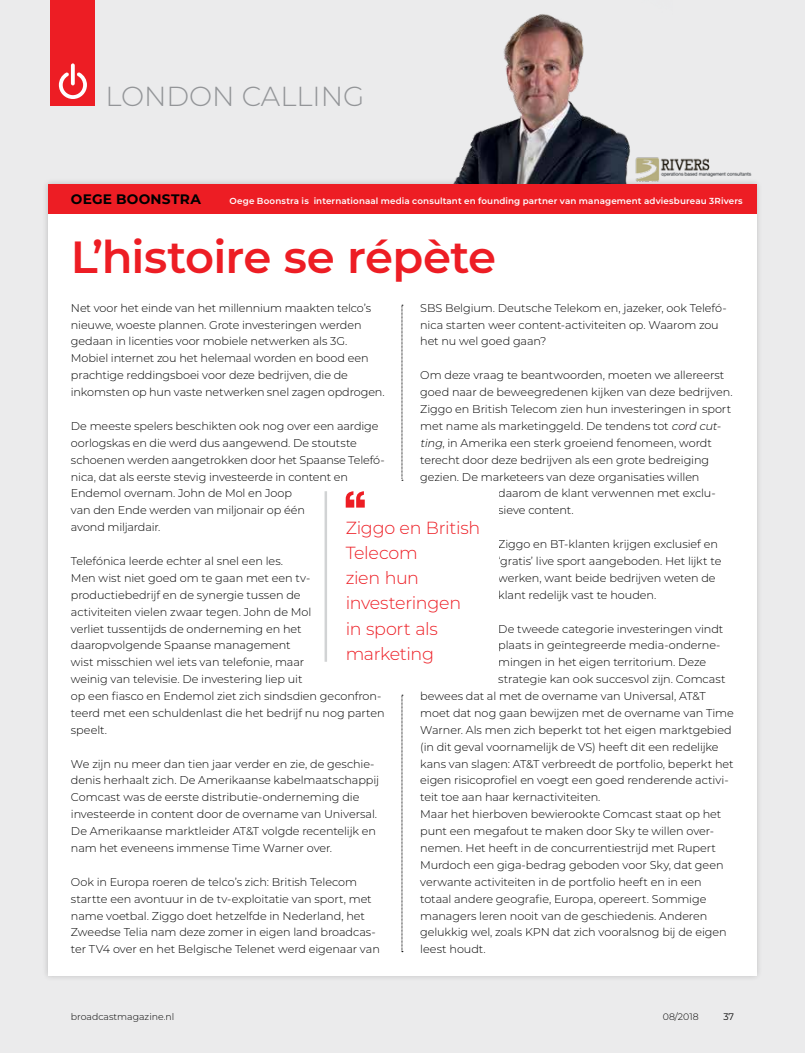
<style>
.page{position:relative;width:805px;height:1053px;background:#fff}
.page>*{position:absolute;margin:0;border:0;box-sizing:border-box;transform-origin:0 0}
.t1{font:600 45px "Montserrat";letter-spacing:-.015em;color:#ed1d24}
.t2{font:300 27.5px "Montserrat";color:#939598}
.t3{font:300 17.5px/25px "Montserrat";letter-spacing:-.015em;color:#ed1d24}
.t4{font:700 13.75px "Montserrat";letter-spacing:.015em;color:#000}
.t5{font:300 11.25px/16.9px "Montserrat";letter-spacing:-.01em;color:#000}
.t6{font:300 9.38px "Montserrat";color:#000}
.t7{font:9.38px "Montserrat";color:#000}
.t8{font:600 8.75px "Montserrat";letter-spacing:.015em;color:#fff}
.s1{font-style:italic}
</style>
<div class="page">
<div style="left:0;top:0;width:804px;height:1052px;background:#ebebec"></div>
<div style="left:42px;top:178px;width:720px;height:804px;background:#000;opacity:.2"></div>
<div style="left:48px;top:184px;width:708px;height:791px;background:#fff"></div>
<img style="left:672px;top:158px;width:85px;height:26px">
<svg style="left:401px;top:305px;width:2px;height:176px"></svg>
<svg style="left:401px;top:694px;width:2px;height:258px"></svg>
<img style="left:353px;top:14px;width:319px;height:170px">
<div style="left:51px;top:0;width:44px;height:106px;background:#ed1d24"></div>
<svg style="left:71px;top:63px;width:4px;height:22px"></svg>
<svg style="left:59px;top:72px;width:28px;height:27px"></svg>
<div style="left:48px;top:184px;width:708px;height:29px;background:#ed1d24"></div>
<hr style="left:324px;top:491px;width:3px;height:170px;background:#d1d3d4">
<svg style="left:345px;top:491px;width:19px;height:16px"></svg>
<h2 class="t2" style="left:105px;top:77px;width:260px">LONDON CALLING</h2>
<p class="t4" style="left:71px;top:189px;width:131px">OEGE BOONSTRA</p>
<p class="t8" style="left:229px;top:195px;width:514px">Oege Boonstra is internationaal media consultant en founding partner van management adviesbureau 3Rivers</p>
<h1 class="t1" style="left:71px;top:225px;width:426px">L’histoire se répète</h1>
<p class="t5" style="left:71px;top:299px;width:315px">Net voor het einde van het millennium maakten telco’s nieuwe, woeste plannen. Grote investeringen werden gedaan in licenties voor mobiele netwerken als 3G.<br>Mobiel internet zou het helemaal worden en bood een prachtige reddingsboei voor deze bedrijven, die de inkomsten op hun vaste netwerken snel zagen opdrogen.</p>
<p class="t5" style="left:71px;top:417px;width:315px">De meeste spelers beschikten ook nog over een aardige oorlogskas en die werd dus aangewend. De stoutste schoenen werden aangetrokken door het Spaanse Telefó&shy;nica, dat als eerste stevig investeerde in content en Endemol overnam. John de Mol en Joop<br>van den Ende werden van miljonair op één<br>avond miljardair.</p>
<p class="t5" style="left:71px;top:552px;width:315px">Telefónica leerde echter al snel een les.<br>Men wist niet goed om te gaan met een tv&shy;productiebedrijf en de synergie tussen de<br>activiteiten vielen zwaar tegen. John de Mol<br>verliet tussentijds de onderneming en het daaropvolgende Spaanse management<br>wist misschien wel iets van telefonie, maar<br>weinig van televisie. De investering liep uit<br>op een fiasco en Endemol ziet zich sindsdien geconfron&shy;teerd met een schuldenlast die het bedrijf nu nog parten speelt.</p>
<p class="t5" style="left:71px;top:754px;width:310px">We zijn nu meer dan tien jaar verder en zie, de geschie&shy;denis herhaalt zich. De Amerikaanse kabelmaatschappij Comcast was de eerste distributie-onderneming die investeerde in content door de overname van Universal.<br>De Amerikaanse marktleider AT&amp;T volgde recentelijk en nam het eveneens immense Time Warner over.</p>
<p class="t5" style="left:71px;top:872px;width:310px">Ook in Europa roeren de telco’s zich: British Telecom startte een avontuur in de tv-exploitatie van sport, met name voetbal. Ziggo doet hetzelfde in Nederland, het Zweedse Telia nam deze zomer in eigen land broadcas&shy;ter TV4 over en het Belgische Telenet werd eigenaar van</p>
<p class="t5" style="left:420px;top:299px;width:308px">SBS Belgium. Deutsche Telekom en, jazeker, ook Telefó&shy;nica starten weer content-activiteiten op. Waarom zou het nu wel goed gaan?</p>
<p class="t5" style="left:420px;top:366px;width:305px">Om deze vraag te beantwoorden, moeten we allereerst</p>
<p class="t5" style="left:420px;top:383px;width:314px">goed naar de beweegredenen kijken van deze bedrijven.</p>
<p class="t5" style="left:420px;top:400px;width:312px">Ziggo en British Telecom zien hun investeringen in sport</p>
<p class="t5" style="left:420px;top:417px;width:304px">met name als marketinggeld. De tendens tot <span class="s1">cord cut-</span></p>
<p class="t5" style="left:420px;top:434px;width:293px"><span class="s1">ting</span>, in Amerika een sterk groeiend fenomeen, wordt</p>
<p class="t5" style="left:420px;top:451px;width:290px">terecht door deze bedrijven als een grote bedreiging</p>
<p class="t5" style="left:420px;top:467px;width:281px">gezien. De marketeers van deze organisaties willen</p>
<p class="t5" style="left:498px;top:484px;width:219px">daarom de klant verwennen met exclu-</p>
<p class="t5" style="left:498px;top:501px;width:77px">sieve content.</p>
<p class="t5" style="left:498px;top:535px;width:224px">Ziggo en BT-klanten krijgen exclusief en ‘gratis’ live sport aangeboden. Het lijkt te werken, want beide bedrijven weten de klant redelijk vast te houden.</p>
<p class="t5" style="left:498px;top:619px;width:226px">De tweede categorie investeringen vindt</p>
<p class="t5" style="left:498px;top:636px;width:224px">plaats in geïntegreerde media-onderne-</p>
<p class="t5" style="left:498px;top:653px;width:209px">mingen in het eigen territorium. Deze</p>
<p class="t5" style="left:498px;top:670px;width:229px">strategie kan ook succesvol zijn. Comcast</p>
<p class="t5" style="left:420px;top:687px;width:287px">bewees dat al met de overname van Universal, AT&amp;T</p>
<p class="t5" style="left:420px;top:704px;width:315px">moet dat nog gaan bewijzen met de overname van Time</p>
<p class="t5" style="left:420px;top:721px;width:313px">Warner. Als men zich beperkt tot het eigen marktgebied</p>
<p class="t5" style="left:420px;top:737px;width:300px">(in dit geval voornamelijk de VS) heeft dit een redelijke</p>
<p class="t5" style="left:420px;top:754px;width:315px">kans van slagen: AT&amp;T verbreedt de portfolio, beperkt het</p>
<p class="t5" style="left:420px;top:771px;width:310px">eigen risicoprofiel en voegt een goed renderende activi-</p>
<p class="t5" style="left:420px;top:788px;width:182px">teit toe aan haar kernactiviteiten.</p>
<p class="t5" style="left:420px;top:805px;width:302px">Maar het hierboven bewierookte Comcast staat op het</p>
<p class="t5" style="left:420px;top:822px;width:294px">punt een megafout te maken door Sky te willen over-</p>
<p class="t5" style="left:420px;top:839px;width:297px">nemen. Het heeft in de concurrentiestrijd met Rupert</p>
<p class="t5" style="left:420px;top:856px;width:305px">Murdoch een giga-bedrag geboden voor Sky, dat geen</p>
<p class="t5" style="left:420px;top:872px;width:283px">verwante activiteiten in de portfolio heeft en in een</p>
<p class="t5" style="left:420px;top:889px;width:288px">totaal andere geografie, Europa, opereert. Sommige</p>
<p class="t5" style="left:420px;top:906px;width:288px">managers leren nooit van de geschiedenis. Anderen</p>
<p class="t5" style="left:420px;top:923px;width:308px">gelukkig wel, zoals KPN dat zich vooralsnog bij de eigen</p>
<p class="t5" style="left:420px;top:940px;width:67px">leest houdt.</p>
<h3 class="t3" style="left:345px;top:515px;width:136px">Ziggo en British<br>Telecom<br>zien hun investeringen in sport als marketing</h3>
<p class="t6" style="left:71px;top:1009px;width:105px">broadcastmagazine.nl</p>
<p class="t6" style="left:662px;top:1009px;width:37px">08/2018</p>
<p class="t7" style="left:723px;top:1009px;width:12px">37</p>
</div>
